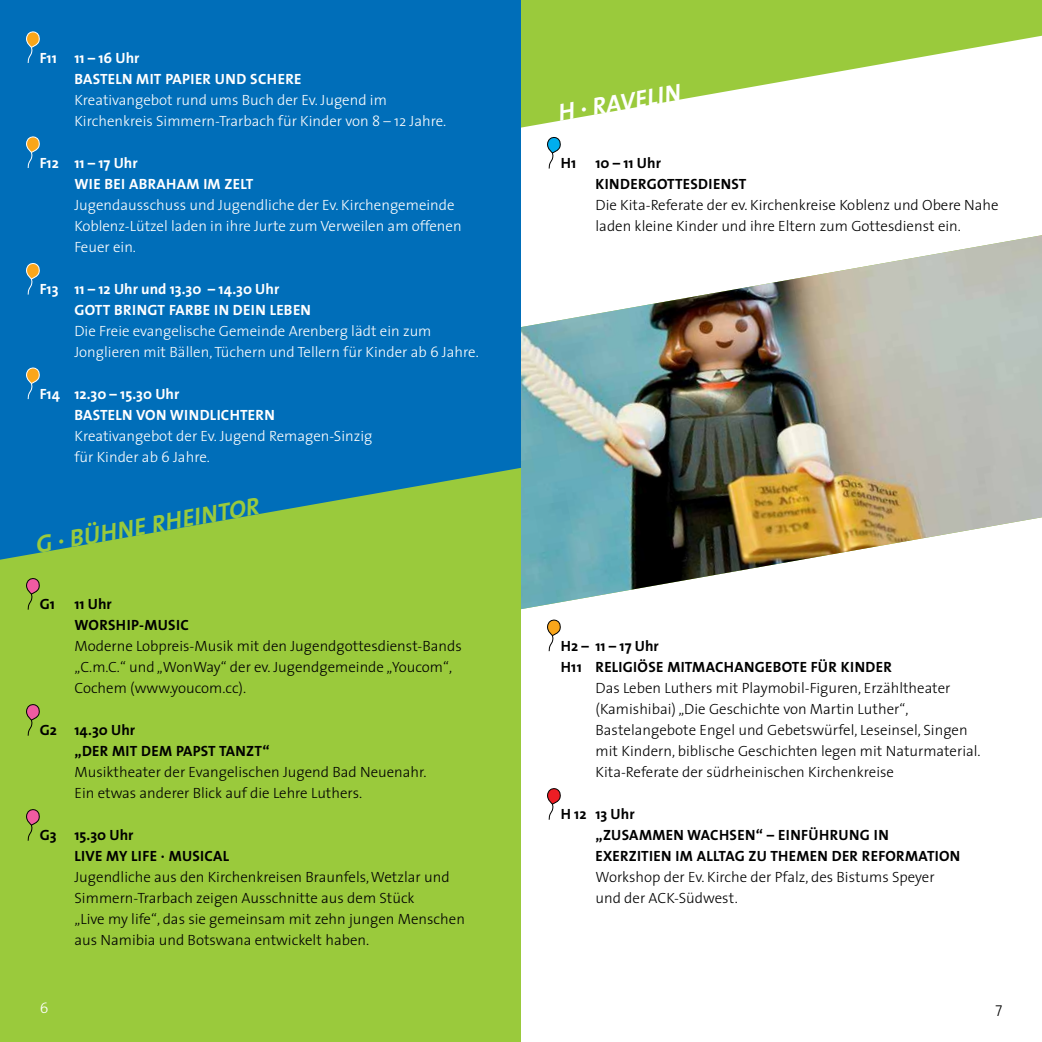
<style>
.page{position:relative;width:1042px;height:1042px;background:#fff}
.page>*{position:absolute;margin:0;border:0;box-sizing:border-box;transform-origin:0 0}
.t1{font:italic 700 24.5px "The Sans";color:#9aca3c}
.t2{font:italic 700 24.5px "The Sans";color:#fff}
.t3{font:300 14.88px/21px "The Sans";color:#000}
.t4{font:300 14.88px/21px "The Sans";color:#fff}
.t5{font:700 14.88px/21px "The Sans";letter-spacing:.02em;color:#000}
.t6{font:700 14.88px/21px "The Sans";letter-spacing:.02em;color:#fff}
</style>
<div class="page">
<div style="left:0;top:20px;width:521px;height:1022px;background:#9aca3c"></div>
<svg style="left:0;top:0;width:521px;height:560px;background:#0c75ae"></svg>
<svg style="left:521px;top:0;width:521px;height:128px;fill:#9aca3c"></svg>
<img style="left:521px;top:235px;width:521px;height:374px">
<svg style="left:26px;top:30px;width:15px;height:34px"></svg>
<svg style="left:26px;top:135px;width:15px;height:34px"></svg>
<svg style="left:26px;top:262px;width:15px;height:33px"></svg>
<svg style="left:26px;top:366px;width:15px;height:34px"></svg>
<svg style="left:26px;top:578px;width:14px;height:32px"></svg>
<svg style="left:26px;top:704px;width:14px;height:32px"></svg>
<svg style="left:26px;top:809px;width:14px;height:32px"></svg>
<svg style="left:547px;top:137px;width:14px;height:32px"></svg>
<svg style="left:547px;top:619px;width:14px;height:33px"></svg>
<svg style="left:547px;top:788px;width:14px;height:32px"></svg>
<p class="t6" style="left:74px;top:47px;width:229px;text-indent:-35px">F11 11 – 16 Uhr<br>BASTELN MIT PAPIER UND SCHERE</p>
<p class="t4" style="left:74px;top:89px;width:373px">Kreativangebot rund ums Buch der Ev. Jugend im<br>Kirchenkreis Simmern-Trarbach für Kinder von 8 – 12 Jahre.</p>
<p class="t6" style="left:74px;top:152px;width:181px;text-indent:-35px">F12 11 – 17 Uhr<br>WIE BEI ABRAHAM IM ZELT</p>
<p class="t4" style="left:74px;top:194px;width:389px">Jugendausschuss und Jugendliche der Ev. Kirchengemeinde<br>Koblenz-Lützel laden in ihre Jurte zum Verweilen am offenen<br>Feuer ein.</p>
<p class="t6" style="left:74px;top:278px;width:238px;text-indent:-35px">F13 11 – 12 Uhr und 13.30 – 14.30 Uhr<br>GOTT BRINGT FARBE IN DEIN LEBEN</p>
<p class="t4" style="left:74px;top:320px;width:406px">Die Freie evangelische Gemeinde Arenberg lädt ein zum<br>Jonglieren mit Bällen,Tüchern und Tellern für Kinder ab 6 Jahre.</p>
<p class="t6" style="left:74px;top:383px;width:202px;text-indent:-35px">F14 12.30 – 15.30 Uhr<br>BASTELN VON WINDLICHTERN</p>
<p class="t4" style="left:74px;top:425px;width:300px">Kreativangebot der Ev. Jugend Remagen-Sinzig für Kinder ab 6 Jahre.</p>
<h1 class="t1" style="left:33px;top:525px;width:228px;rotate:-10deg">G · BÜHNE RHEINTOR</h1>
<p class="t5" style="left:40px;top:593px;width:17px">G1</p>
<p class="t5" style="left:74px;top:593px;width:116px">11 Uhr<br>WORSHIP-MUSIC</p>
<p class="t3" style="left:74px;top:635px;width:389px">Moderne Lobpreis-Musik mit den Jugendgottesdienst-Bands „C.m.C.“ und „WonWay“ der ev. Jugendgemeinde „Youcom“,<br>Cochem (www.youcom.cc).</p>
<p class="t5" style="left:74px;top:719px;width:197px;text-indent:-35px">G2 14.30 Uhr<br>„DER MIT DEM PAPST TANZT“</p>
<p class="t3" style="left:74px;top:761px;width:353px">Musiktheater der Evangelischen Jugend Bad Neuenahr.<br>Ein etwas anderer Blick auf die Lehre Luthers.</p>
<p class="t5" style="left:74px;top:824px;width:156px;text-indent:-35px">G3 15.30 Uhr<br>LIVE MY LIFE · MUSICAL</p>
<p class="t3" style="left:74px;top:866px;width:392px">Jugendliche aus den Kirchenkreisen Braunfels,Wetzlar und Simmern-Trarbach zeigen Ausschnitte aus dem Stück<br>„Live my life“, das sie gemeinsam mit zehn jungen Menschen aus Namibia und Botswana entwickelt haben.</p>
<h1 class="t2" style="left:555px;top:93px;width:126px;rotate:-10deg">H · RAVELIN</h1>
<p class="t5" style="left:561px;top:152px;width:17px">H1</p>
<p class="t5" style="left:595px;top:152px;width:152px">10 – 11 Uhr<br>KINDERGOTTESDIENST</p>
<p class="t3" style="left:595px;top:194px;width:405px">Die Kita-Referate der ev. Kirchenkreise Koblenz und Obere Nahe laden kleine Kinder und ihre Eltern zum Gottesdienst ein.</p>
<p class="t5" style="left:561px;top:635px;width:333px">H2 – 11 – 17 Uhr<br>H11 RELIGIÖSE MITMACHANGEBOTE FÜR KINDER</p>
<p class="t3" style="left:595px;top:677px;width:387px">Das Leben Luthers mit Playmobil-Figuren, Erzähltheater (Kamishibai) „Die Geschichte von Martin Luther“, Bastelangebote Engel und Gebetswürfel, Leseinsel, Singen mit Kindern, biblische Geschichten legen mit Naturmaterial.<br>Kita-Referate der südrheinischen Kirchenkreise</p>
<p class="t5" style="left:595px;top:803px;width:366px;text-indent:-35px">H 12 13 Uhr<br>„ZUSAMMEN WACHSEN“ – EINFÜHRUNG IN<br>EXERZITIEN IM ALLTAG ZU THEMEN DER REFORMATION</p>
<p class="t3" style="left:595px;top:866px;width:341px">Workshop der Ev. Kirche der Pfalz, des Bistums Speyer und der ACK-Südwest.</p>
<p class="t4" style="left:40px;top:997px;width:10px">6</p>
<p class="t3" style="left:995px;top:997px;width:8px">7</p>
</div>
